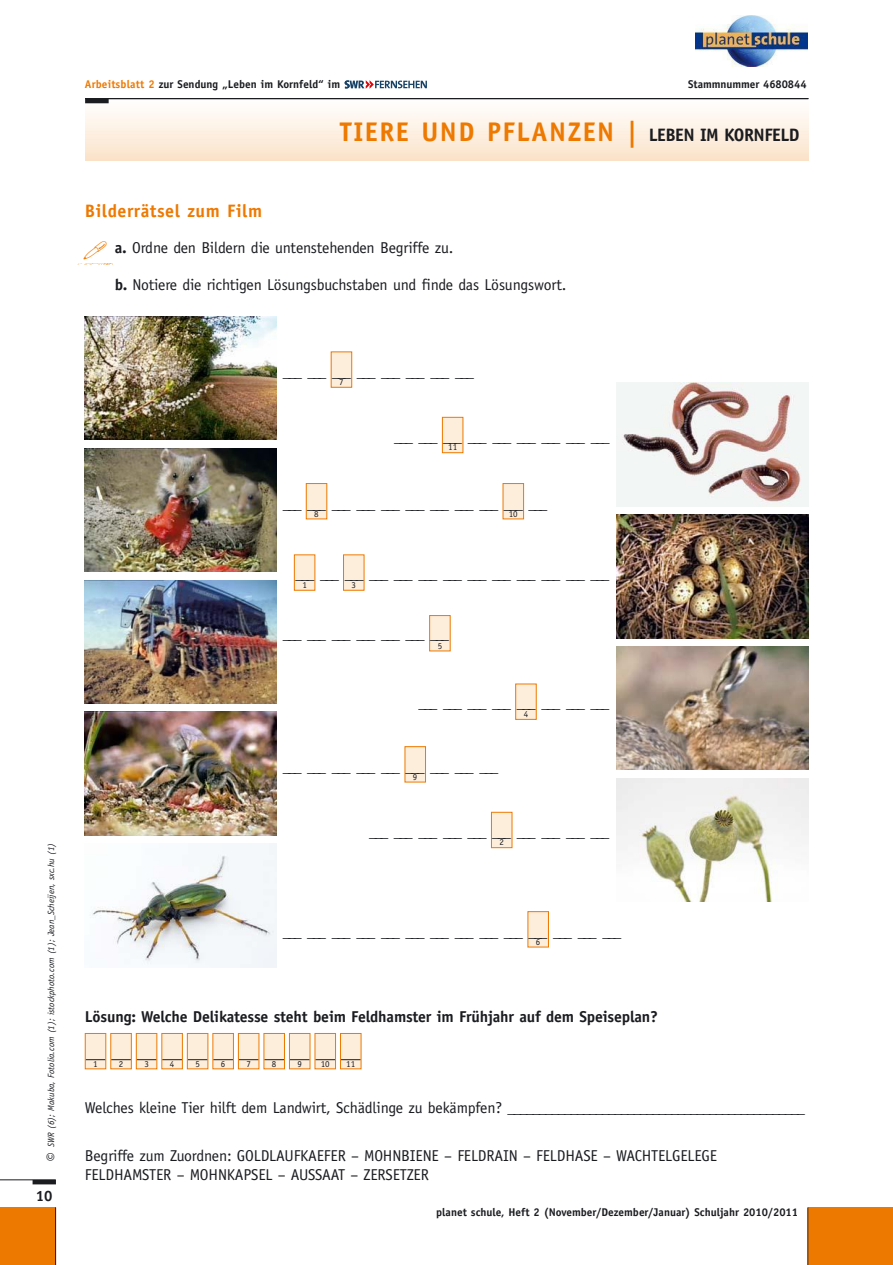
<style>
.page{position:relative;width:893px;height:1265px;background:#fff}
.page>*{position:absolute;margin:0;border:0;box-sizing:border-box;transform-origin:0 0}
.t1{font:700 27px "Officina Sans";letter-spacing:.055em;color:#ee7900}
.t2{font:700 18px "Officina Sans";letter-spacing:.03em;color:#ee7900}
.t3{font:15.75px/18.3px "Officina Sans";letter-spacing:-.01em;color:#1b1c20}
.t4{font:700 15.75px "Officina Sans";letter-spacing:-.01em;color:#1b1c20}
.t5{font:700 15px "Officina Sans";color:#1b1c20}
.t6{font:700 11.25px "Officina Sans";color:#1b1c20}
.t7{font:italic 9px "Officina Sans";color:#1b1c20}
.t8{font:9px "Officina Sans";color:#1b1c20}
.s1{color:#ee7900}
.s2{font-size:18px;color:#1b1c20}
.s3{font-weight:700}
.s4{font-size:16.5px}
</style>
<div class="page">
<div style="left:0;top:1207px;width:56px;height:57px;background:#ee7900"></div>
<div style="left:33px;top:1179px;width:23px;height:5px;background:#1b1c20"></div>
<hr style="left:0;top:1179px;width:56px;height:1px;background:#1b1c20">
<hr style="left:55px;top:1207px;width:1px;height:57px;background:#1b1c20">
<div style="left:808px;top:1207px;width:84px;height:57px;background:#ee7900"></div>
<hr style="left:807px;top:1207px;width:1px;height:57px;background:#1b1c20">
<hr style="left:85px;top:158px;width:723px;height:3px;background:#fbe1c4">
<hr style="left:85px;top:155px;width:723px;height:3px;background:#fbe2c7">
<hr style="left:85px;top:152px;width:723px;height:3px;background:#fbe4ca">
<hr style="left:85px;top:149px;width:723px;height:3px;background:#fce5cd">
<hr style="left:85px;top:146px;width:723px;height:3px;background:#fce7d0">
<hr style="left:85px;top:143px;width:723px;height:3px;background:#fce8d3">
<hr style="left:85px;top:140px;width:723px;height:3px;background:#fcead6">
<hr style="left:85px;top:137px;width:723px;height:3px;background:#fcebd8">
<hr style="left:85px;top:134px;width:723px;height:3px;background:#fdeddb">
<hr style="left:85px;top:131px;width:723px;height:3px;background:#fdeede">
<hr style="left:85px;top:128px;width:723px;height:3px;background:#fdf0e1">
<hr style="left:85px;top:125px;width:723px;height:3px;background:#fdf1e4">
<hr style="left:85px;top:122px;width:723px;height:3px;background:#fdf2e7">
<hr style="left:85px;top:119px;width:723px;height:3px;background:#fef4ea">
<hr style="left:85px;top:116px;width:723px;height:3px;background:#fef6ed">
<hr style="left:85px;top:113px;width:723px;height:3px;background:#fef7f0">
<hr style="left:85px;top:109px;width:723px;height:4px;background:#fef9f4">
<hr style="left:85px;top:105px;width:723px;height:4px;background:#fffbf8">
<hr style="left:85px;top:101px;width:723px;height:4px;background:#fffdfb">
<hr style="left:85px;top:99px;width:24px;height:4px;background:#1b1c20">
<hr style="left:85px;top:98px;width:723px;height:1px;background:#1b1c20">
<svg style="left:344px;top:80px;width:83px;height:9px"></svg>
<div style="left:528px;top:911px;width:20px;height:36px;background:#fdeddb"></div>
<div style="left:527px;top:911px;width:22px;height:36px;border:1px solid #ee7900"></div>
<div style="left:491px;top:812px;width:21px;height:35px;background:#fdeddb"></div>
<div style="left:491px;top:812px;width:21px;height:36px;border:1px solid #ee7900"></div>
<div style="left:405px;top:746px;width:20px;height:36px;background:#fdeddb"></div>
<div style="left:404px;top:746px;width:22px;height:36px;border:1px solid #ee7900"></div>
<div style="left:515px;top:684px;width:21px;height:35px;background:#fdeddb"></div>
<div style="left:515px;top:683px;width:21px;height:36px;border:1px solid #ee7900"></div>
<div style="left:429px;top:615px;width:21px;height:36px;background:#fdeddb"></div>
<div style="left:429px;top:615px;width:21px;height:36px;border:1px solid #ee7900"></div>
<div style="left:343px;top:555px;width:21px;height:35px;background:#fdeddb"></div>
<div style="left:343px;top:554px;width:21px;height:36px;border:1px solid #ee7900"></div>
<div style="left:294px;top:555px;width:21px;height:35px;background:#fdeddb"></div>
<div style="left:294px;top:554px;width:21px;height:36px;border:1px solid #ee7900"></div>
<div style="left:503px;top:483px;width:20px;height:36px;background:#fdeddb"></div>
<div style="left:502px;top:483px;width:22px;height:36px;border:1px solid #ee7900"></div>
<div style="left:306px;top:483px;width:21px;height:36px;background:#fdeddb"></div>
<div style="left:306px;top:483px;width:21px;height:36px;border:1px solid #ee7900"></div>
<div style="left:442px;top:417px;width:21px;height:36px;background:#fdeddb"></div>
<div style="left:442px;top:417px;width:21px;height:36px;border:1px solid #ee7900"></div>
<div style="left:331px;top:352px;width:21px;height:35px;background:#fdeddb"></div>
<div style="left:331px;top:351px;width:21px;height:37px;border:1px solid #ee7900"></div>
<img style="left:78px;top:263px;width:35px;height:2px">
<img style="left:85px;top:316px;width:191px;height:124px">
<img style="left:85px;top:448px;width:191px;height:123px">
<img style="left:85px;top:580px;width:191px;height:123px">
<img style="left:85px;top:712px;width:191px;height:123px">
<img style="left:92px;top:843px;width:184px;height:124px">
<img style="left:616px;top:383px;width:192px;height:123px">
<img style="left:616px;top:515px;width:192px;height:123px">
<img style="left:616px;top:646px;width:192px;height:124px">
<img style="left:616px;top:778px;width:192px;height:123px">
<div style="left:85px;top:1033px;width:21px;height:35px;background:#fdeddb"></div>
<svg style="left:87px;top:1059px;width:17px;height:1px"></svg>
<div style="left:85px;top:1033px;width:21px;height:36px;border:1px solid #ee7900"></div>
<div style="left:111px;top:1033px;width:20px;height:35px;background:#fdeddb"></div>
<svg style="left:112px;top:1059px;width:18px;height:1px"></svg>
<div style="left:110px;top:1033px;width:22px;height:36px;border:1px solid #ee7900"></div>
<div style="left:136px;top:1033px;width:21px;height:35px;background:#fdeddb"></div>
<svg style="left:138px;top:1059px;width:17px;height:1px"></svg>
<div style="left:136px;top:1033px;width:21px;height:36px;border:1px solid #ee7900"></div>
<div style="left:162px;top:1033px;width:20px;height:35px;background:#fdeddb"></div>
<svg style="left:163px;top:1059px;width:18px;height:1px"></svg>
<div style="left:161px;top:1033px;width:22px;height:36px;border:1px solid #ee7900"></div>
<div style="left:187px;top:1033px;width:21px;height:35px;background:#fdeddb"></div>
<svg style="left:189px;top:1059px;width:17px;height:1px"></svg>
<div style="left:187px;top:1033px;width:21px;height:36px;border:1px solid #ee7900"></div>
<div style="left:213px;top:1033px;width:20px;height:35px;background:#fdeddb"></div>
<svg style="left:214px;top:1059px;width:18px;height:1px"></svg>
<div style="left:212px;top:1033px;width:22px;height:36px;border:1px solid #ee7900"></div>
<div style="left:238px;top:1033px;width:21px;height:35px;background:#fdeddb"></div>
<svg style="left:240px;top:1059px;width:17px;height:1px"></svg>
<div style="left:238px;top:1033px;width:21px;height:36px;border:1px solid #ee7900"></div>
<div style="left:264px;top:1033px;width:20px;height:35px;background:#fdeddb"></div>
<svg style="left:265px;top:1059px;width:18px;height:1px"></svg>
<div style="left:263px;top:1033px;width:22px;height:36px;border:1px solid #ee7900"></div>
<div style="left:289px;top:1033px;width:21px;height:35px;background:#fdeddb"></div>
<svg style="left:291px;top:1059px;width:17px;height:1px"></svg>
<div style="left:289px;top:1033px;width:21px;height:36px;border:1px solid #ee7900"></div>
<div style="left:315px;top:1033px;width:20px;height:35px;background:#fdeddb"></div>
<svg style="left:316px;top:1059px;width:18px;height:1px"></svg>
<div style="left:314px;top:1033px;width:22px;height:36px;border:1px solid #ee7900"></div>
<div style="left:340px;top:1033px;width:21px;height:35px;background:#fdeddb"></div>
<svg style="left:342px;top:1059px;width:17px;height:1px"></svg>
<div style="left:340px;top:1033px;width:21px;height:36px;border:1px solid #ee7900"></div>
<img style="left:696px;top:15px;width:111px;height:52px">
<p class="t6" style="left:85px;top:80px;width:257px"><span class="s1">Arbeitsblatt 2</span> zur Sendung „Leben im Kornfeld“ im</p>
<p class="t6" style="left:688px;top:80px;width:120px">Stammnummer 4680844</p>
<h1 class="t1" style="left:340px;top:122px;width:461px">TIERE UND PFLANZEN | <span class="s2">LEBEN IM KORNFELD</span></h1>
<p class="t2" style="left:85px;top:204px;width:179px">Bilderrätsel zum Film</p>
<p class="t3" style="left:115px;top:240px;width:340px"><span class="s3">a.</span> Ordne den Bildern die untenstehenden Begriffe zu.</p>
<p class="t3" style="left:115px;top:277px;width:453px"><span class="s3">b.</span> Notiere die richtigen Lösungsbuchstaben und finde das Lösungswort.</p>
<p class="t7" style="left:48px;top:1162px;width:321px;rotate:-90deg"><span class="s4">©</span> SWR (6); Makuba, Fotolia.com (1); istockphoto.com (1); Jean_Scheijen, sxc.hu (1)</p>
<p class="t5" style="left:36px;top:1189px;width:18px">10</p>
<p class="t3" style="left:283px;top:363px;width:192px">___ ___ ___ ___ ___ ___ ___ ___</p>
<p class="t8" style="left:339px;top:378px;width:6px">7</p>
<p class="t3" style="left:394px;top:429px;width:217px">___ ___ ___ ___ ___ ___ ___ ___ ___</p>
<p class="t8" style="left:448px;top:444px;width:10px">11</p>
<p class="t3" style="left:283px;top:495px;width:266px">___ ___ ___ ___ ___ ___ ___ ___ ___ ___ ___</p>
<p class="t8" style="left:314px;top:510px;width:6px">8</p>
<p class="t8" style="left:509px;top:510px;width:10px">10</p>
<p class="t3" style="left:295px;top:565px;width:315px">___ ___ ___ ___ ___ ___ ___ ___ ___ ___ ___ ___ ___</p>
<p class="t8" style="left:302px;top:581px;width:6px">1</p>
<p class="t8" style="left:351px;top:581px;width:6px">3</p>
<p class="t3" style="left:283px;top:626px;width:168px">___ ___ ___ ___ ___ ___ ___</p>
<p class="t8" style="left:437px;top:642px;width:6px">5</p>
<p class="t3" style="left:418px;top:695px;width:192px">___ ___ ___ ___ ___ ___ ___ ___</p>
<p class="t8" style="left:523px;top:710px;width:6px">4</p>
<p class="t3" style="left:283px;top:758px;width:217px">___ ___ ___ ___ ___ ___ ___ ___ ___</p>
<p class="t8" style="left:413px;top:773px;width:6px">9</p>
<p class="t3" style="left:369px;top:824px;width:242px">___ ___ ___ ___ ___ ___ ___ ___ ___ ___</p>
<p class="t8" style="left:499px;top:839px;width:6px">2</p>
<p class="t3" style="left:283px;top:923px;width:340px">___ ___ ___ ___ ___ ___ ___ ___ ___ ___ ___ ___ ___ ___</p>
<p class="t8" style="left:536px;top:938px;width:6px">6</p>
<p class="t4" style="left:85px;top:1010px;width:574px">Lösung: Welche Delikatesse steht beim Feldhamster im Frühjahr auf dem Speiseplan?</p>
<p class="t8" style="left:93px;top:1060px;width:6px">1</p>
<p class="t8" style="left:119px;top:1060px;width:6px">2</p>
<p class="t8" style="left:144px;top:1060px;width:6px">3</p>
<p class="t8" style="left:170px;top:1060px;width:6px">4</p>
<p class="t8" style="left:195px;top:1060px;width:6px">5</p>
<p class="t8" style="left:221px;top:1060px;width:6px">6</p>
<p class="t8" style="left:246px;top:1060px;width:6px">7</p>
<p class="t8" style="left:272px;top:1060px;width:6px">8</p>
<p class="t8" style="left:297px;top:1060px;width:6px">9</p>
<p class="t8" style="left:321px;top:1060px;width:10px">10</p>
<p class="t8" style="left:346px;top:1060px;width:10px">11</p>
<p class="t3" style="left:85px;top:1100px;width:721px">Welches kleine Tier hilft dem Landwirt, Schädlinge zu bekämpfen? _______________________________________________</p>
<p class="t3" style="left:85px;top:1148px;width:633px">Begriffe zum Zuordnen: GOLDLAUFKAEFER – MOHNBIENE – FELDRAIN – FELDHASE – WACHTELGELEGE<br>FELDHAMSTER – MOHNKAPSEL – AUSSAAT – ZERSETZER</p>
<p class="t6" style="left:436px;top:1207px;width:363px">planet schule, Heft 2 (November/Dezember/Januar) Schuljahr 2010/2011</p>
</div>
